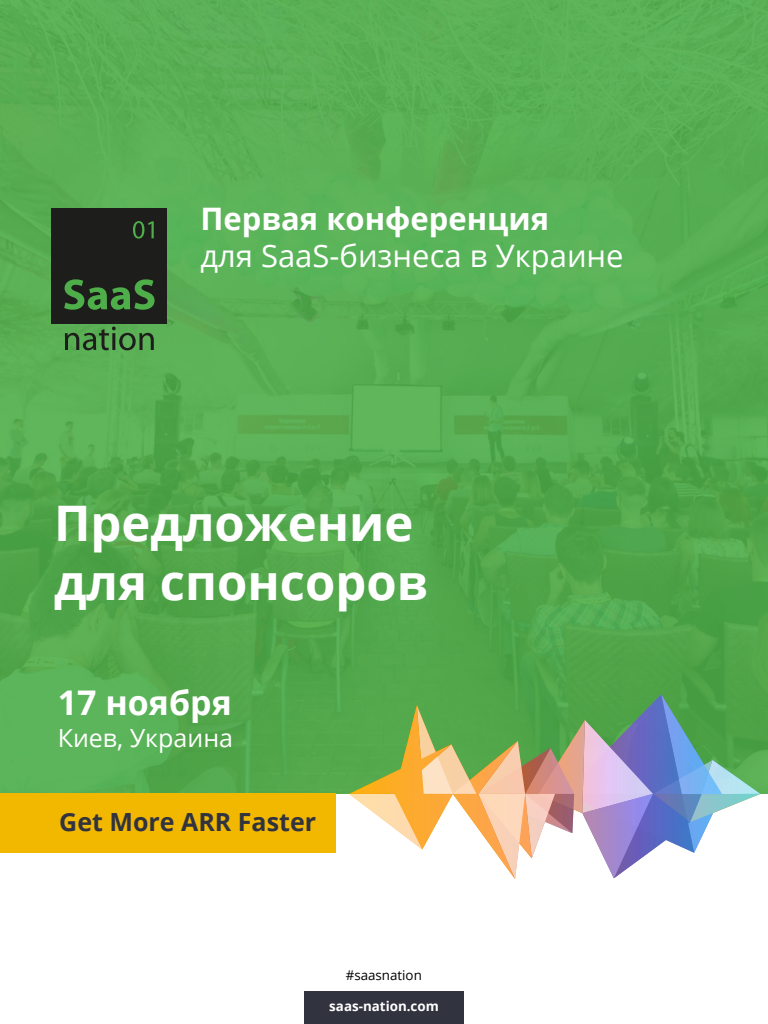
<style>
.page{position:relative;width:768px;height:1024px;background:#fff}
.page>*{position:absolute;margin:0;border:0;box-sizing:border-box;transform-origin:0 0}
.t1{font:700 49px/58.8px "Open Sans";color:#fff}
.t2{font:700 34px "Open Sans";color:#fff}
.t3{font:31px "Open Sans";color:#fff}
.t4{font:700 31px "Open Sans";color:#fff}
.t5{font:700 25px "Open Sans";color:#31333f}
.t6{font:25px "Open Sans";color:#fff}
.t7{font:700 13.4px "Open Sans";color:#fff}
.t8{font:13.4px "Open Sans";color:#000}
</style>
<div class="page">
<div style="left:0;top:0;width:768px;height:794px;background:linear-gradient(to right,#59ae53,#54ab50)"></div>
<div style="left:52px;top:208px;width:115px;height:115px;background:#1d1d1b"></div>
<svg style="left:64px;top:279px;width:91px;height:31px"></svg>
<svg style="left:65px;top:327px;width:89px;height:23px;background:#478242"></svg>
<svg style="left:133px;top:221px;width:21px;height:18px"></svg>
<div style="left:0;top:793px;width:335px;height:60px;background:#f2b800"></div>
<svg style="left:349px;top:694px;width:411px;height:185px"></svg>
<div style="left:304px;top:991px;width:160px;height:33px;background:#31333f"></div>
<p class="t4" style="left:200px;top:197px;width:350px">Первая конференция</p>
<p class="t3" style="left:200px;top:234px;width:425px">для SaaS-бизнеса в Украине</p>
<h1 class="t1" style="left:54px;top:493px;width:376px">Предложение для спонсоров</h1>
<p class="t2" style="left:58px;top:679px;width:176px">17 ноября</p>
<p class="t6" style="left:58px;top:721px;width:177px">Киев, Украина</p>
<p class="t5" style="left:59px;top:805px;width:258px">Get More ARR Faster</p>
<p class="t8" style="left:346px;top:966px;width:78px">#saasnation</p>
<p class="t7" style="left:329px;top:996px;width:111px">saas-nation.com</p>
</div>
